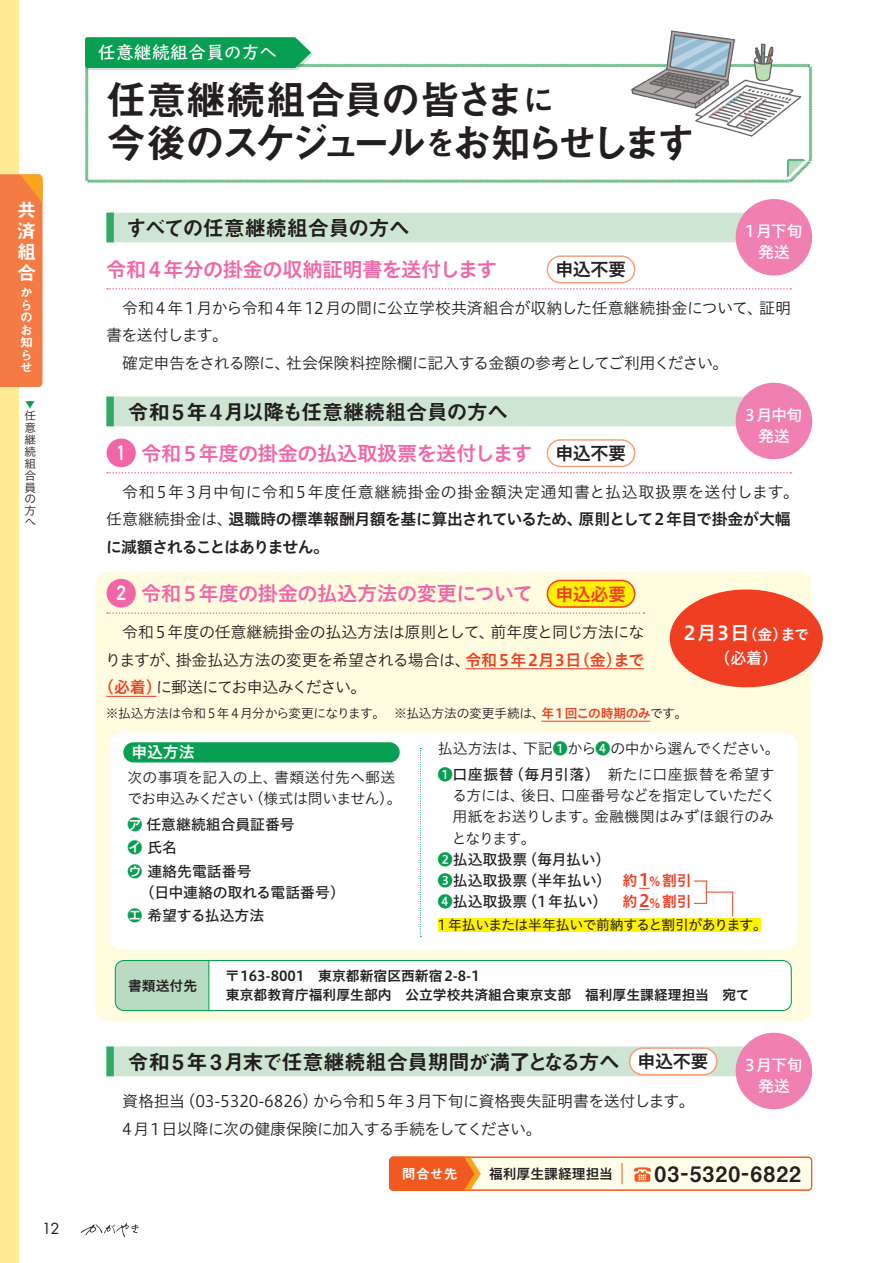
<style>
.page{position:relative;width:893px;height:1263px;background:#fff}
.page>*{position:absolute;margin:0;border:0;box-sizing:border-box;transform-origin:0 0}
.t1{font:40.35px/42.5px "Midashi Go Pr 6 N MB31";letter-spacing:-.125em;color:#231f20}
.t2{font:21.3px "Midashi Go Pr 6 N MB31";letter-spacing:-.015em;color:#231f20}
.t3{font:21.3px "Midashi Go Pr 6 N MB31";letter-spacing:-.04em;color:#231f20}
.t4{font:21.3px "Midashi Go Pr 6 N MB31";letter-spacing:.05em;color:#231f20}
.t5{font:20.25px "Hiragino UD Sans Std N W6";letter-spacing:-.01em;color:#f166a7}
.t6{font:700 20.25px "DIN Alternate";color:#fff}
.t7{font:19.2px/21px "Midashi Go Pr 6 N MB31";color:#fff;text-align:justify}
.t8{font:18px "Hiragino UD Sans Std N W6";letter-spacing:-.02em;color:#231f20}
.t9{font:500 18px "UD Digi Kyokasho Std N";color:#fff}
.t10{font:18px "Hiragino UD Sans Std N W6";color:#ef3e22}
.t11{font:15.9px/27.6px "Hiragino UD Sans Std N W3";letter-spacing:-.01em;color:#231f20}
.t12{font:15.9px/27.6px "Hiragino UD Sans Std N W6";letter-spacing:-.045em;color:#231f20}
.t13{font:15.9px "Hiragino UD Sans Std N W3";letter-spacing:.045em;color:#231f20}
.t14{font:15.9px "Hiragino UD Sans Std N W3";letter-spacing:-.03em;color:#231f20}
.t15{font:15.9px/21.3px "Hiragino UD Sans Std N W5";letter-spacing:-.01em;color:#fff;text-align:center}
.t16{font:15.9px "Hiragino UD Sans Std N W3";letter-spacing:-.06em;color:#231f20}
.t17{font:15.9px "Hiragino UD Sans Std N W3";letter-spacing:-.055em;color:#231f20}
.t18{font:15.9px "Hiragino UD Sans Std N W6";color:#fff}
.t19{font:14.85px/21.3px "Hiragino UD Sans Std N W3";letter-spacing:-.015em;color:#231f20}
.t20{font:14.85px/23.4px "Hiragino UD Sans Std N W5";color:#231f20}
.t21{font:14.85px "Hiragino UD Sans Std N W6";color:#fff}
.t22{font:14.85px "Futura Std";color:#231f20}
.t23{font:13.8px/19.2px "Hiragino UD Sans Std N W6";color:#231f20}
.t24{font:13.8px "Hiragino UD Sans Std N W4";letter-spacing:-.03em;color:#231f20}
.t25{font:13.8px "Midashi Go Pr 6 N MB31";color:#fff}
.t26{font:12.75px "Hiragino UD Sans Std N W3";letter-spacing:-.015em;color:#231f20}
.t27{font:12.75px/12.5px "Midashi Go Pr 6 N MB31";color:#fff;text-align:justify}
.t28{font:11.7px/11.9px "Hiragino UD Sans Std N W3";color:#231f20;text-align:justify}
.t29{font:9.3px "Hiragino UD Sans Std N W4";color:#099f53;scale:1.06 1}
.s1{font-size:31.95px}
.s2{font-family:"Hiragino UD Sans Std N W3"}
.s3{font-family:"Hiragino UD Sans Std N W6";color:#ef3e22}
.s4{font-size:19.2px}
.s5{font-family:"UD Shin Go Pr 6 N De";font-weight:700;color:#099f53}
.s6{font-family:"Hiragino UD Sans Std N W5";color:#099f53}
.s7{font-family:"Hiragino UD Sans Std N W5"}
.s8{color:#099f53}
.s9{font-family:"Hiragino UD Sans Std N W6";font-size:16.95px;color:#ef3e22}
.s10{font-family:"Hiragino UD Sans Std N W6";font-size:12.75px;color:#ef3e22}
</style>
<div class="page">
<div style="left:95px;top:572px;width:717px;height:449px;background:#fffce0;border-radius:13px"></div>
<div style="left:109px;top:732px;width:689px;height:217px;background:#fff;border-radius:13px"></div>
<div style="left:114px;top:213px;width:630px;height:29px;background:#cfe5d3"></div>
<div style="left:106px;top:213px;width:8px;height:29px;background:#32aa67"></div>
<svg style="left:107px;top:288px;width:684px;height:2px"></svg>
<div style="left:114px;top:396px;width:631px;height:30px;background:#cfe5d3"></div>
<div style="left:106px;top:396px;width:8px;height:30px;background:#32aa67"></div>
<svg style="left:107px;top:472px;width:684px;height:1px"></svg>
<svg style="left:107px;top:612px;width:537px;height:2px"></svg>
<hr style="left:465px;top:668px;width:179px;height:1px;background:#ef3e22">
<hr style="left:106px;top:696px;width:50px;height:1px;background:#ef3e22">
<hr style="left:541px;top:721px;width:109px;height:1px;background:#ef3e22">
<div style="left:107px;top:438px;width:29px;height:29px;background:#f166a7;border-radius:14px"></div>
<div style="left:107px;top:579px;width:29px;height:29px;background:#f166a7;border-radius:14px"></div>
<div style="left:123px;top:742px;width:277px;height:20px;background:#099f53;border-radius:10px"></div>
<div style="left:115px;top:960px;width:94px;height:50px;background:#b9dbc1"></div>
<div style="left:209px;top:960px;width:582px;height:50px;background:#fff"></div>
<hr style="left:208px;top:960px;width:1px;height:50px;background:#099f53">
<div style="left:115px;top:960px;width:677px;height:51px;border:1px solid #099f53;border-radius:9px"></div>
<div style="left:438px;top:918px;width:322px;height:13px;background:#fff101"></div>
<div style="left:390px;top:1157px;width:422px;height:33px;background:#fffde9;border-radius:4px"></div>
<svg style="left:389px;top:1157px;width:92px;height:32px"></svg>
<div style="left:389px;top:1157px;width:423px;height:34px;border:1px solid #f15921;border-radius:4px"></div>
<svg style="left:633px;top:1167px;width:18px;height:15px"></svg>
<svg style="left:622px;top:1163px;width:1px;height:21px"></svg>
<svg style="left:85px;top:63px;width:728px;height:120px"></svg>
<div style="left:87px;top:39px;width:226px;height:31px;background:#231f20;opacity:.15"></div>
<svg style="left:85px;top:37px;width:226px;height:31px"></svg>
<svg style="left:786px;top:158px;width:19px;height:19px"></svg>
<img style="left:632px;top:30px;width:169px;height:107px">
<div style="left:114px;top:1046px;width:631px;height:30px;background:#cfe5d3"></div>
<div style="left:106px;top:1046px;width:8px;height:30px;background:#32aa67"></div>
<div style="left:736px;top:199px;width:76px;height:77px;background:#f180b2;border-radius:50%"></div>
<div style="left:736px;top:383px;width:76px;height:76px;background:#f180b2;border-radius:50%"></div>
<div style="left:670px;top:589px;width:153px;height:98px;background:#ef3e22;border-radius:50%"></div>
<div style="left:547px;top:255px;width:88px;height:28px;border:2px solid #f79f7c;border-radius:13px"></div>
<div style="left:547px;top:439px;width:88px;height:28px;border:2px solid #f79f7c;border-radius:13px"></div>
<div style="left:630px;top:1048px;width:87px;height:27px;background:#fff;border-radius:13px"></div>
<div style="left:629px;top:1047px;width:89px;height:28px;border:2px solid #f79f7c;border-radius:13px"></div>
<div style="left:547px;top:580px;width:88px;height:27px;background:#fff101;border-radius:13px"></div>
<div style="left:547px;top:580px;width:88px;height:28px;border:2px solid #ef3e22;border-radius:13px"></div>
<div style="left:736px;top:1033px;width:76px;height:76px;background:#f180b2;border-radius:50%"></div>
<svg style="left:694px;top:880px;width:39px;height:37px"></svg>
<svg style="left:420px;top:748px;width:1px;height:189px"></svg>
<div style="left:0;top:0;width:19px;height:1263px;background:#ffec92"></div>
<div style="left:0;top:174px;width:43px;height:213px;background:#f47b44"></div>
<svg style="left:81px;top:1223px;width:58px;height:14px"></svg>
<p class="t7" style="left:17px;top:198px;width:20px">共済組合</p>
<p class="t27" style="left:20px;top:285px;width:13px">からのお知らせ</p>
<p class="t29" style="left:25px;top:397px;width:10px">▼</p>
<p class="t28" style="left:24px;top:409px;width:13px">任意継続組合員の方へ</p>
<p class="t22" style="left:42px;top:1219px;width:19px">12</p>
<p class="t9" style="left:98px;top:39px;width:181px">任意継続組合員の方へ</p>
<h1 class="t1" style="left:106px;top:77px;width:592px">任意継続組合員の皆さま<span class="s1">に<br></span>今後のスケジュール<span class="s1">を</span>お知らせします</h1>
<h2 class="t3" style="left:126px;top:210px;width:286px">すべての任意継続組合員の方へ</h2>
<p class="t5" style="left:106px;top:254px;width:392px">令和4年分の掛金の収納証明書を送付します</p>
<p class="t11" style="left:122px;top:293px;width:670px">令和4年1月から令和4年12月の間に公立学校共済組合が収納した任意継続掛金について、証明</p>
<p class="t17" style="left:106px;top:323px;width:123px">書を送付します。</p>
<p class="t14" style="left:122px;top:351px;width:608px">確定申告をされる際に、社会保険料控除欄に記入する金額の参考としてご利用ください。</p>
<h2 class="t2" style="left:127px;top:394px;width:382px">令和5年4月以降も任意継続組合員の方へ</h2>
<p class="t5" style="left:141px;top:438px;width:392px">令和5年度の掛金の払込取扱票を送付します</p>
<p class="t13" style="left:122px;top:480px;width:678px">令和5年3月中旬に令和5年度任意継続掛金の掛金額決定通知書と払込取扱票を送付します。</p>
<p class="t12" style="left:106px;top:505px;width:686px"><span class="s2">任意継続掛金は、</span>退職時の標準報酬月額を基に算出されているため、原則として2年目で掛金が大幅に減額されることはありません。</p>
<p class="t5" style="left:141px;top:578px;width:393px">令和5年度の掛金の払込方法の変更について</p>
<p class="t11" style="left:122px;top:617px;width:524px">令和5年度の任意継続掛金の払込方法は原則として、前年度と同じ方法にな</p>
<p class="t11" style="left:105px;top:645px;width:541px">りますが、掛金払込方法の変更を希望される場合は、<span class="s3">令和5年2月3日（金）まで</span></p>
<p class="t16" style="left:98px;top:675px;width:270px"><span class="s3">（必着）</span>に郵送にてお申込みください。</p>
<p class="t26" style="left:106px;top:704px;width:583px">※払込方法は令和5年4月分から変更になります。　※払込方法の変更手続は、<span class="s3">年1回この時期のみ</span>です。</p>
<p class="t15" style="left:745px;top:219px;width:59px">1月下旬発送</p>
<p class="t8" style="left:555px;top:256px;width:72px">申込不要</p>
<p class="t15" style="left:745px;top:403px;width:59px">3月中旬発送</p>
<p class="t8" style="left:555px;top:439px;width:72px">申込不要</p>
<p class="t6" style="left:116px;top:438px;width:11px">1</p>
<p class="t10" style="left:555px;top:580px;width:72px">申込必要</p>
<p class="t6" style="left:116px;top:578px;width:11px">2</p>
<p class="t21" style="left:684px;top:623px;width:127px"><span class="s4">2月3日</span>（金）まで</p>
<p class="t15" style="left:715px;top:646px;width:65px">（必着）</p>
<p class="t18" style="left:132px;top:740px;width:65px">申込方法</p>
<p class="t19" style="left:127px;top:766px;width:276px">次の事項を記入の上、書類送付先へ郵送でお申込みください（様式は問いません）。</p>
<p class="t20" style="left:128px;top:812px;width:169px"><span class="s5">ア</span>任意継続組合員証番号<span class="s5">イ</span>氏名<br><span class="s5">ウ</span>連絡先電話番号</p>
<p class="t20" style="left:128px;top:880px;width:219px;text-indent:12px">（日中連絡の取れる電話番号）<span class="s5">エ</span>希望する払込方法</p>
<p class="t19" style="left:438px;top:735px;width:343px;line-height:25.5px">払込方法は、下記<span class="s6">❶</span>から<span class="s6">❹</span>の中から選んでください。<br><span class="s6">❶</span><span class="s7">口座振替（毎月引落）</span>　新たに口座振替を希望す</p>
<p class="t19" style="left:452px;top:784px;width:325px;text-align:justify">る方には、後日、口座番号などを指定していただく用紙をお送りします。金融機関はみずほ銀行のみとなります。</p>
<p class="t20" style="left:438px;top:848px;width:255px;line-height:21.3px"><span class="s8">❷</span>払込取扱票（毎月払い）<br><span class="s8">❸</span>払込取扱票（半年払い） <span class="s3">約</span><span class="s9">1</span><span class="s10">%</span><span class="s3">割引<br></span><span class="s8">❹</span>払込取扱票（1年払い） <span class="s3">約</span><span class="s9">2</span><span class="s10">%</span><span class="s3">割引</span></p>
<p class="t24" style="left:438px;top:914px;width:330px">1年払いまたは半年払いで前納すると割引があります。</p>
<p class="t23" style="left:128px;top:975px;width:71px">書類送付先</p>
<p class="t23" style="left:225px;top:966px;width:526px">〒163-8001　東京都新宿区西新宿2-8-1<br>東京都教育庁福利厚生部内　公立学校共済組合東京支部　福利厚生課経理担当　宛て</p>
<h2 class="t2" style="left:127px;top:1044px;width:494px">令和5年3月末で任意継続組合員期間が満了となる方へ</h2>
<p class="t11" style="left:122px;top:1087px;width:574px">資格担当（03-5320-6826）から令和5年3月下旬に資格喪失証明書を送付します。<br>4月1日以降に次の健康保険に加入する手続をしてください。</p>
<p class="t8" style="left:638px;top:1048px;width:72px">申込不要</p>
<p class="t15" style="left:745px;top:1053px;width:59px">3月下旬発送</p>
<p class="t25" style="left:402px;top:1163px;width:57px">問合せ先</p>
<p class="t23" style="left:489px;top:1163px;width:126px">福利厚生課経理担当</p>
<h2 class="t4" style="left:655px;top:1157px;width:148px">03-5320-6822</h2>
</div>
